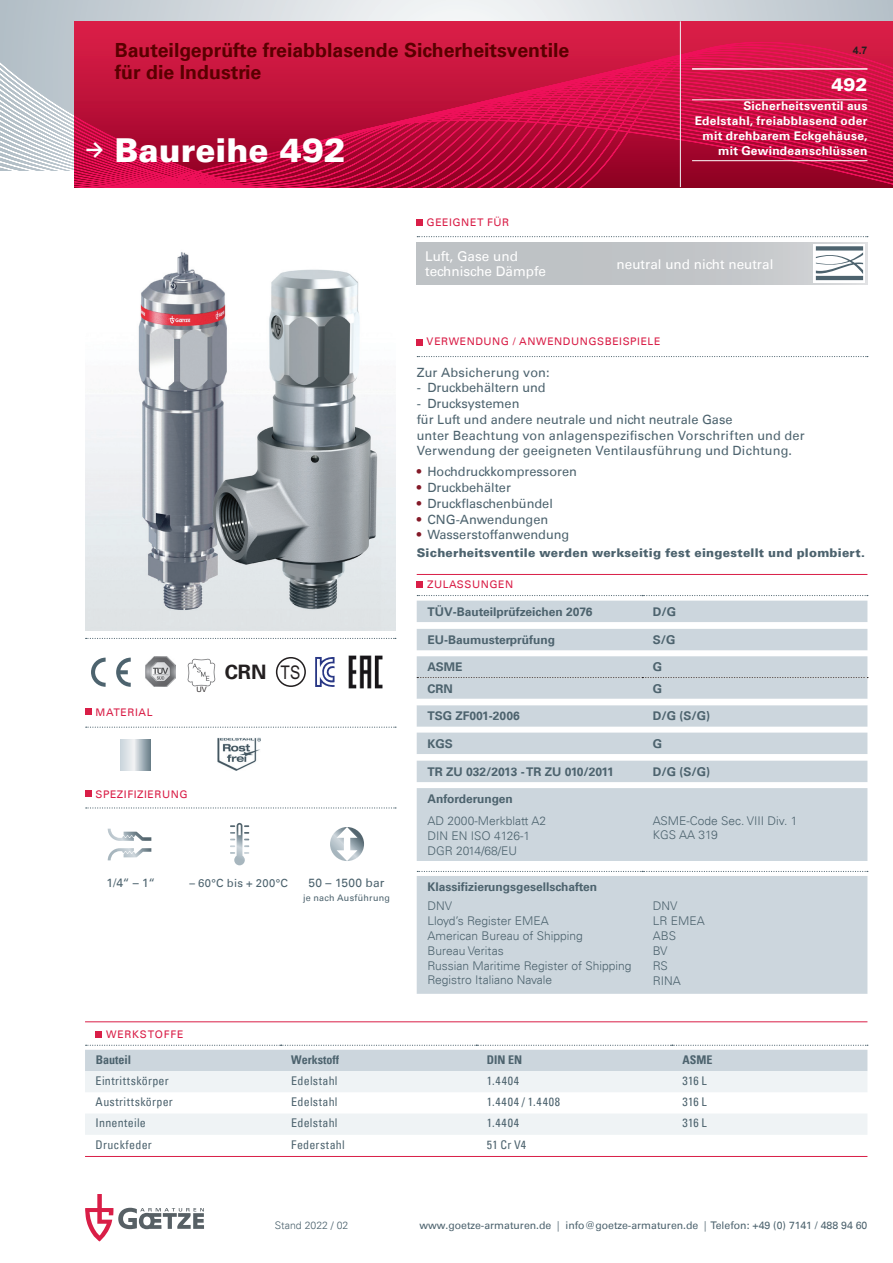
<style>
.page{position:relative;width:893px;height:1263px;background:#fff}
.page>*{position:absolute;margin:0;border:0;box-sizing:border-box;transform-origin:0 0}
.t1{font:900 33px "Univers";color:#fff}
.t2{font:700 19.8px "Univers";color:#231f20}
.t3{font:700 19.5px/22.5px "Univers";color:#590000}
.t4{font:18.9px "Arial Narrow";color:#231f20}
.t5{font:900 18px "Univers";color:#fff}
.t6{font:13.5px/15px "Univers";color:#fff}
.t7{font:12.75px/15.8px "Univers";color:#4d636e}
.t8{font:300 12px/15px "Univers";color:#4d636e}
.t9{font:700 12px "Univers";color:#4d636e}
.t10{font:condensed 12px "Univers";letter-spacing:.025em;color:#4d636e}
.t11{font:700 12px/15px "Univers";letter-spacing:.025em;color:#fff;text-align:right}
.t12{font:900 12px "Univers";letter-spacing:.02em;color:#4d636e}
.t13{font:700 condensed 12px "Univers";color:#4d636e}
.t14{font:12px "Univers";letter-spacing:.025em;color:#4d636e}
.t15{font:condensed 12px "Univers";letter-spacing:.07em;color:#4d636e}
.t16{font:11.25px "Univers";letter-spacing:.025em;color:#4d636e}
.t17{font:10.5px "Univers";letter-spacing:.055em;color:#d91e47}
.t18{font:10.5px "Univers";color:#4d636e}
.t19{font:300 10.5px "Univers";color:#4d636e}
.t20{font:700 10.5px "Arial";color:#231f20}
.t21{font:9px "Univers";letter-spacing:.025em;color:#4d636e}
.t22{font:7.5px "Arial";color:#231f20}
.s1{color:#831927}
.s2{font-weight:300}
</style>
<div class="page">
<svg style="left:74px;top:0;width:819px;height:21px;background:#d7dde1"></svg>
<svg style="left:0;top:0;width:74px;height:170px;background:#c4cdd4"></svg>
<svg style="left:74px;top:21px;width:819px;height:166px;background:#c4103e"></svg>
<hr style="left:680px;top:21px;width:1px;height:166px;background:#eff3f5">
<div style="left:417px;top:242px;width:450px;height:43px;background:linear-gradient(to bottom,#c1c4c7,#c3c6c9)"></div>
<svg style="left:86px;top:727px;width:310px;height:1px"></svg>
<svg style="left:86px;top:807px;width:310px;height:1px"></svg>
<svg style="left:86px;top:638px;width:310px;height:1px"></svg>
<svg style="left:417px;top:236px;width:451px;height:1px"></svg>
<svg style="left:85px;top:1194px;width:119px;height:47px"></svg>
<img style="left:85px;top:252px;width:310px;height:378px">
<svg style="left:330px;top:827px;width:34px;height:34px"></svg>
<svg style="left:230px;top:823px;width:19px;height:42px"></svg>
<svg style="left:108px;top:829px;width:43px;height:31px"></svg>
<img style="left:218px;top:738px;width:42px;height:32px">
<svg style="left:120px;top:739px;width:31px;height:31px"></svg>
<svg style="left:813px;top:244px;width:52px;height:38px"></svg>
<svg style="left:816px;top:246px;width:47px;height:34px"></svg>
<svg style="left:116px;top:658px;width:15px;height:29px"></svg>
<svg style="left:91px;top:658px;width:15px;height:29px"></svg>
<img style="left:145px;top:657px;width:30px;height:30px">
<div style="left:276px;top:657px;width:30px;height:30px;border:2px solid #231f20;border-radius:50%"></div>
<svg style="left:315px;top:657px;width:20px;height:30px"></svg>
<img style="left:348px;top:655px;width:35px;height:34px">
<img style="left:187px;top:658px;width:29px;height:29px">
<hr style="left:692px;top:68px;width:175px;height:2px;background:#fff">
<hr style="left:692px;top:99px;width:175px;height:1px;background:#fff">
<hr style="left:692px;top:160px;width:175px;height:1px;background:#fff">
<hr style="left:85px;top:1021px;width:782px;height:1px;background:#d91e47">
<div style="left:96px;top:1031px;width:6px;height:7px;background:#d91e47"></div>
<svg style="left:85px;top:1071px;width:782px;height:64px;fill:#eff3f5"></svg>
<svg style="left:85px;top:1045px;width:783px;height:26px"></svg>
<hr style="left:85px;top:1156px;width:782px;height:1px;background:#d91e47">
<div style="left:85px;top:709px;width:7px;height:6px;background:#d91e47"></div>
<div style="left:85px;top:790px;width:7px;height:7px;background:#d91e47"></div>
<svg style="left:417px;top:219px;width:6px;height:6px"></svg>
<svg style="left:417px;top:339px;width:6px;height:6px"></svg>
<svg style="left:417px;top:356px;width:451px;height:1px"></svg>
<hr style="left:417px;top:574px;width:450px;height:1px;background:#d91e47">
<div style="left:417px;top:581px;width:6px;height:7px;background:#d91e47"></div>
<svg style="left:417px;top:595px;width:451px;height:55px"></svg>
<svg style="left:417px;top:656px;width:450px;height:126px;background:#d1dae0"></svg>
<svg style="left:417px;top:699px;width:450px;height:6px"></svg>
<svg style="left:417px;top:677px;width:451px;height:1px"></svg>
<div style="left:417px;top:788px;width:450px;height:73px;background:#ccd6dd"></div>
<div style="left:417px;top:876px;width:450px;height:118px;background:#ccd6dd"></div>
<svg style="left:417px;top:871px;width:451px;height:1px"></svg>
<h3 class="t3" style="left:115px;top:39px;width:456px">Bauteilgeprüfte freiabblasende Sicherheitsventile für die Industrie</h3>
<h1 class="t1" style="left:85px;top:129px;width:262px"><sup>→</sup> Baureihe 492</h1>
<p class="t17" style="left:427px;top:216px;width:84px">GEEIGNET FÜR</p>
<p class="t20" style="left:853px;top:43px;width:16px">4.7</p>
<h3 class="t5" style="left:831px;top:73px;width:38px">492</h3>
<p class="t11" style="left:695px;top:99px;width:174px">Sicherheitsventil aus<br>Edelstahl, freiabblasend oder mit drehbarem Eckgehäuse, mit Gewindeanschlüssen</p>
<p class="t6" style="left:425px;top:249px;width:122px">Luft, Gase und technische Dämpfe</p>
<p class="t6" style="left:617px;top:256px;width:158px">neutral und nicht neutral</p>
<p class="t17" style="left:96px;top:706px;width:59px">MATERIAL</p>
<p class="t22" style="left:196px;top:684px;width:12px">UV</p>
<h2 class="t2" style="left:225px;top:660px;width:43px">CRN</h2>
<h3 class="t4" style="left:281px;top:659px;width:21px">TS</h3>
<p class="t17" style="left:96px;top:788px;width:94px">SPEZIFIZIERUNG</p>
<p class="t14" style="left:107px;top:876px;width:50px">1/4“ – 1“</p>
<p class="t16" style="left:189px;top:877px;width:100px">– 60°C bis + 200°C</p>
<p class="t14" style="left:309px;top:876px;width:78px">50 – 1500 bar</p>
<p class="t21" style="left:303px;top:892px;width:88px">je nach Ausführung</p>
<p class="t17" style="left:427px;top:335px;width:235px">VERWENDUNG / ANWENDUNGSBEISPIELE</p>
<p class="t7" style="left:417px;top:364px;width:134px">Zur Absicherung von:</p>
<p class="t7" style="left:417px;top:380px;width:131px">- Druckbehältern und</p>
<p class="t7" style="left:417px;top:396px;width:390px">- Drucksystemen<br>für Luft und andere neutrale und nicht neutrale Gase<br>unter Beachtung von anlagenspezifischen Vorschriften und der Verwendung der geeigneten Ventilausführung und Dichtung.</p>
<p class="t7" style="left:417px;top:464px;width:162px"><span class="s1">•</span> Hochdruckkompressoren</p>
<p class="t7" style="left:417px;top:480px;width:96px"><span class="s1">•</span> Druckbehälter</p>
<p class="t7" style="left:417px;top:495px;width:138px"><span class="s1">•</span> Druckflaschenbündel</p>
<p class="t7" style="left:417px;top:511px;width:133px"><span class="s1">•</span> CNG-Anwendungen</p>
<p class="t7" style="left:417px;top:527px;width:154px"><span class="s1">•</span> Wasserstoffanwendung</p>
<p class="t12" style="left:417px;top:545px;width:450px">Sicherheitsventile werden werkseitig fest eingestellt und plombiert.</p>
<p class="t17" style="left:427px;top:578px;width:16px">Zulassungen</p>
<p class="t9" style="left:427px;top:604px;width:167px">TÜV-Bauteilprüfzeichen 2076</p>
<p class="t9" style="left:653px;top:604px;width:25px">D/G</p>
<p class="t9" style="left:427px;top:633px;width:129px">EU-Baumusterprüfung</p>
<p class="t9" style="left:653px;top:633px;width:24px">S/G</p>
<p class="t9" style="left:427px;top:660px;width:37px">ASME</p>
<p class="t9" style="left:653px;top:660px;width:11px">G</p>
<p class="t9" style="left:427px;top:681px;width:27px">CRN</p>
<p class="t9" style="left:653px;top:681px;width:11px">G</p>
<p class="t9" style="left:427px;top:709px;width:94px">TSG ZF001-2006</p>
<p class="t9" style="left:653px;top:709px;width:59px">D/G (S/G)</p>
<p class="t9" style="left:427px;top:736px;width:27px">KGS</p>
<p class="t9" style="left:653px;top:736px;width:11px">G</p>
<p class="t9" style="left:427px;top:764px;width:188px">TR ZU 032/2013 - TR ZU 010/2011</p>
<p class="t9" style="left:653px;top:764px;width:59px">D/G (S/G)</p>
<p class="t9" style="left:427px;top:792px;width:87px">Anforderungen</p>
<p class="t8" style="left:427px;top:813px;width:120px">AD 2000-Merkblatt A2<br>DIN EN ISO 4126-1<br>DGR 2014/68/EU</p>
<p class="t8" style="left:653px;top:813px;width:146px;line-height:14.4px">ASME-Code Sec. VIII Div. 1<br>KGS AA 319</p>
<p class="t9" style="left:427px;top:880px;width:171px">Klassifizierungsgesellschaften</p>
<p class="t8" style="left:427px;top:898px;width:206px">DNV<br>Lloyd’s Register EMEA<br>American Bureau of Shipping<br>Bureau Veritas<br>Russian Maritime Register of Shipping</p>
<p class="t8" style="left:427px;top:972px;width:126px">Registro Italiano Navale</p>
<p class="t8" style="left:653px;top:898px;width:54px">DNV<br>LR EMEA<br>ABS<br>BV<br>RS<br>RINA</p>
<p class="t17" style="left:106px;top:1028px;width:79px">WERKSTOFFE</p>
<p class="t13" style="left:96px;top:1052px;width:37px">Bauteil</p>
<p class="t13" style="left:291px;top:1052px;width:49px">Werkstoff</p>
<p class="t13" style="left:487px;top:1052px;width:37px">DIN EN</p>
<p class="t13" style="left:682px;top:1052px;width:31px">ASME</p>
<p class="t10" style="left:96px;top:1073px;width:75px">Eintrittskörper</p>
<p class="t10" style="left:291px;top:1073px;width:48px">Edelstahl</p>
<p class="t10" style="left:487px;top:1073px;width:34px">1.4404</p>
<p class="t10" style="left:682px;top:1073px;width:26px">316 L</p>
<p class="t10" style="left:96px;top:1094px;width:79px">Austrittskörper</p>
<p class="t10" style="left:291px;top:1094px;width:48px">Edelstahl</p>
<p class="t15" style="left:487px;top:1094px;width:75px">1.4404 / 1.4408</p>
<p class="t10" style="left:682px;top:1094px;width:26px">316 L</p>
<p class="t10" style="left:96px;top:1115px;width:52px">Innenteile</p>
<p class="t10" style="left:291px;top:1115px;width:48px">Edelstahl</p>
<p class="t10" style="left:487px;top:1115px;width:34px">1.4404</p>
<p class="t10" style="left:682px;top:1115px;width:26px">316 L</p>
<p class="t10" style="left:96px;top:1137px;width:58px">Druckfeder</p>
<p class="t10" style="left:291px;top:1137px;width:55px">Federstahl</p>
<p class="t10" style="left:487px;top:1137px;width:41px">51 Cr V4</p>
<p class="t19" style="left:275px;top:1219px;width:75px">Stand 2022 / 02</p>
<p class="t18" style="left:419px;top:1219px;width:449px">www.goetze-armaturen.de <span class="s2">|</span> info@goetze-armaturen.de <span class="s2">|</span> Telefon: +49 (0) 7141 / 488 94 60</p>
</div>
